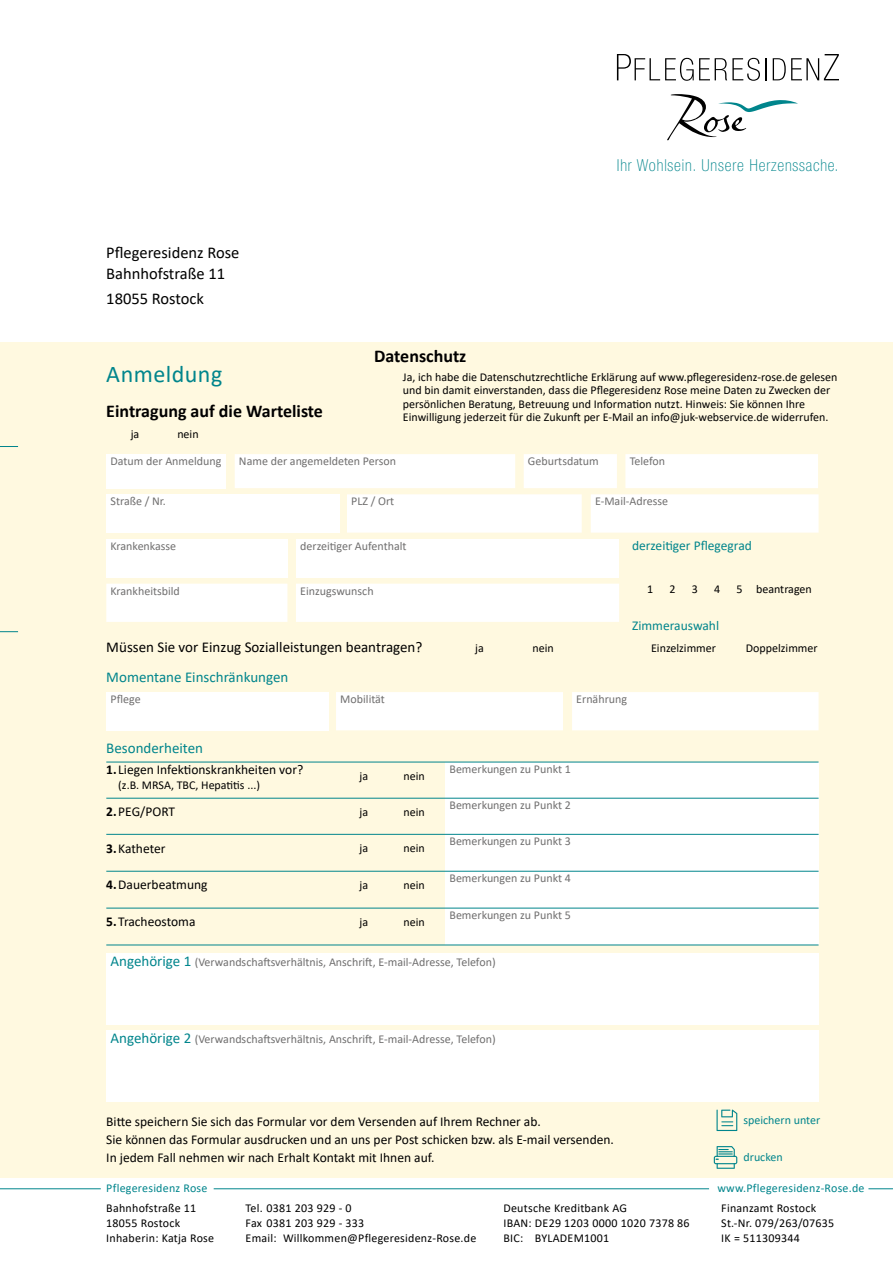
<style>
.page{position:relative;width:893px;height:1263px;background:#fff}
.page>*{position:absolute;margin:0;border:0;box-sizing:border-box;transform-origin:0 0}
.t1{font:24px "Calibri";letter-spacing:.02em;color:#00858c}
.t2{font:700 18px "Calibri";color:#000}
.t3{font:16.5px/21px "Calibri";color:#000}
.t4{font:100 condensed 16.5px "Helvetica Neue LT Std";letter-spacing:.05em;color:#00858c}
.t5{font:15px "Calibri";color:#000}
.t6{font:15px "Calibri";color:#00858c}
.t7{font:13.5px/18px "Calibri";color:#000}
.t8{font:13.5px "Calibri";color:#00858c}
.t9{font:12px "Calibri";color:#706f6f}
.t10{font:12px/13.5px "Calibri";color:#000}
.t11{font:12px/15px "Calibri";letter-spacing:.02em;color:#000}
.t12{font:12px "Calibri";letter-spacing:.02em;color:#00858c}
.t13{font:12px "Calibri";color:#00858c}
.s1{font-weight:700}
.s2{font-size:15px;color:#00858c}
</style>
<div class="page">
<div style="left:0;top:342px;width:893px;height:836px;background:#fff9e0"></div>
<hr style="left:0;top:1188px;width:101px;height:1px;background:#00858c">
<hr style="left:214px;top:1188px;width:495px;height:1px;background:#00858c">
<svg style="left:868px;top:1188px;width:25px;height:1px"></svg>
<svg style="left:0;top:446px;width:18px;height:1px"></svg>
<svg style="left:0;top:631px;width:18px;height:1px"></svg>
<svg style="left:617px;top:54px;width:143px;height:27px"></svg>
<hr style="left:765px;top:58px;width:2px;height:22px;background:#000">
<svg style="left:773px;top:54px;width:66px;height:26px"></svg>
<svg style="left:667px;top:94px;width:131px;height:47px"></svg>
<div style="left:106px;top:454px;width:120px;height:34px;background:#fff"></div>
<div style="left:235px;top:454px;width:583px;height:34px;background:#fff"></div>
<div style="left:106px;top:494px;width:233px;height:39px;background:#fff"></div>
<div style="left:347px;top:494px;width:472px;height:39px;background:#fff"></div>
<div style="left:106px;top:692px;width:222px;height:38px;background:#fff"></div>
<div style="left:336px;top:692px;width:483px;height:38px;background:#fff"></div>
<div style="left:445px;top:762px;width:374px;height:37px;background:#fff"></div>
<div style="left:106px;top:952px;width:713px;height:72px;background:#fff"></div>
<div style="left:106px;top:1030px;width:713px;height:72px;background:#fff"></div>
<div style="left:445px;top:798px;width:374px;height:37px;background:#fff"></div>
<div style="left:445px;top:834px;width:374px;height:37px;background:#fff"></div>
<div style="left:445px;top:871px;width:374px;height:37px;background:#fff"></div>
<div style="left:445px;top:908px;width:374px;height:37px;background:#fff"></div>
<div style="left:106px;top:539px;width:181px;height:38px;background:#fff"></div>
<div style="left:296px;top:539px;width:322px;height:38px;background:#fff"></div>
<div style="left:106px;top:584px;width:513px;height:38px;background:#fff"></div>
<svg style="left:716px;top:1109px;width:21px;height:22px"></svg>
<svg style="left:714px;top:1146px;width:23px;height:23px"></svg>
<hr style="left:106px;top:762px;width:713px;height:1px;background:#00858c">
<hr style="left:106px;top:798px;width:713px;height:1px;background:#00858c">
<hr style="left:106px;top:834px;width:713px;height:1px;background:#00858c">
<hr style="left:106px;top:871px;width:713px;height:1px;background:#00858c">
<hr style="left:106px;top:908px;width:713px;height:1px;background:#00858c">
<hr style="left:106px;top:945px;width:713px;height:1px;background:#00858c">
<h3 class="t3" style="left:106px;top:242px;width:135px">Pflegeresidenz Rose<br>Bahnhofstraße 11</h3>
<h3 class="t3" style="left:106px;top:288px;width:99px">18055 Rostock</h3>
<h1 class="t1" style="left:106px;top:357px;width:118px">Anmeldung</h1>
<h2 class="t2" style="left:106px;top:399px;width:218px">Eintragung auf die Warteliste</h2>
<p class="t10" style="left:131px;top:427px;width:10px">ja</p>
<p class="t10" style="left:177px;top:427px;width:23px">nein</p>
<h2 class="t2" style="left:374px;top:344px;width:94px">Datenschutz</h2>
<h3 class="t4" style="left:617px;top:156px;width:223px">Ihr Wohlsein. Unsere Herzenssache.</h3>
<p class="t10" style="left:403px;top:370px;width:436px">Ja, ich habe die Datenschutzrechtliche Erklärung auf www.pflegeresidenz-rose.de gelesen und bin damit einverstanden, dass die Pflegeresidenz Rose meine Daten zu Zwecken der persönlichen Beratung, Betreuung und Information nutzt. Hinweis: Sie können Ihre Einwilligung jederzeit für die Zukunft per E-Mail an info@juk-webservice.de widerrufen.</p>
<p class="t9" style="left:111px;top:453px;width:112px">Datum der Anmeldung</p>
<p class="t9" style="left:239px;top:453px;width:159px">Name der angemeldeten Person</p>
<p class="t9" style="left:528px;top:453px;width:72px">Geburtsdatum</p>
<p class="t9" style="left:630px;top:453px;width:37px">Telefon</p>
<p class="t9" style="left:111px;top:493px;width:57px">Straße / Nr.</p>
<p class="t9" style="left:351px;top:493px;width:45px">PLZ / Ort</p>
<p class="t9" style="left:595px;top:493px;width:75px">E-Mail-Adresse</p>
<p class="t8" style="left:632px;top:536px;width:121px">derzeitiger Pflegegrad</p>
<p class="t9" style="left:111px;top:538px;width:67px">Krankenkasse</p>
<p class="t9" style="left:300px;top:538px;width:108px">derzeitiger Aufenthalt</p>
<p class="t9" style="left:111px;top:582px;width:71px">Krankheitsbild</p>
<p class="t9" style="left:300px;top:582px;width:75px">Einzugswunsch</p>
<p class="t10" style="left:647px;top:582px;width:8px">1</p>
<p class="t10" style="left:669px;top:582px;width:8px">2</p>
<p class="t10" style="left:692px;top:582px;width:8px">3</p>
<p class="t10" style="left:714px;top:582px;width:8px">4</p>
<p class="t10" style="left:736px;top:582px;width:77px">5 beantragen</p>
<p class="t8" style="left:632px;top:616px;width:89px">Zimmerauswahl</p>
<p class="t5" style="left:106px;top:636px;width:318px">Müssen Sie vor Einzug Sozialleistungen beantragen?</p>
<p class="t10" style="left:651px;top:641px;width:66px">Einzelzimmer</p>
<p class="t10" style="left:746px;top:641px;width:73px">Doppelzimmer</p>
<p class="t10" style="left:475px;top:641px;width:10px">ja</p>
<p class="t10" style="left:533px;top:641px;width:23px">nein</p>
<p class="t6" style="left:106px;top:667px;width:184px">Momentane Einschränkungen</p>
<p class="t9" style="left:111px;top:691px;width:32px">Pflege</p>
<p class="t9" style="left:340px;top:691px;width:46px">Mobilität</p>
<p class="t9" style="left:576px;top:691px;width:52px">Ernährung</p>
<p class="t6" style="left:106px;top:737px;width:98px">Besonderheiten</p>
<p class="t7" style="left:106px;top:760px;width:199px"><span class="s1">1.</span> Liegen Infektionskrankheiten vor?</p>
<p class="t10" style="left:118px;top:778px;width:143px">(z.B. MRSA, TBC, Hepatitis ...)</p>
<p class="t7" style="left:106px;top:802px;width:70px"><span class="s1">2.</span>PEG/PORT</p>
<p class="t7" style="left:106px;top:839px;width:61px"><span class="s1">3.</span>Katheter</p>
<p class="t7" style="left:106px;top:875px;width:103px"><span class="s1">4.</span>Dauerbeatmung</p>
<p class="t7" style="left:106px;top:912px;width:91px"><span class="s1">5.</span>Tracheostoma</p>
<p class="t10" style="left:360px;top:768px;width:10px">ja</p>
<p class="t10" style="left:403px;top:768px;width:23px">nein</p>
<p class="t10" style="left:360px;top:805px;width:10px">ja</p>
<p class="t10" style="left:403px;top:805px;width:23px">nein</p>
<p class="t10" style="left:360px;top:841px;width:10px">ja</p>
<p class="t10" style="left:403px;top:841px;width:23px">nein</p>
<p class="t10" style="left:360px;top:878px;width:10px">ja</p>
<p class="t10" style="left:403px;top:878px;width:23px">nein</p>
<p class="t10" style="left:360px;top:914px;width:10px">ja</p>
<p class="t10" style="left:403px;top:914px;width:23px">nein</p>
<p class="t9" style="left:449px;top:761px;width:123px">Bemerkungen zu Punkt 1</p>
<p class="t9" style="left:449px;top:797px;width:123px">Bemerkungen zu Punkt 2</p>
<p class="t9" style="left:449px;top:833px;width:123px">Bemerkungen zu Punkt 3</p>
<p class="t9" style="left:449px;top:870px;width:123px">Bemerkungen zu Punkt 4</p>
<p class="t9" style="left:449px;top:907px;width:123px">Bemerkungen zu Punkt 5</p>
<p class="t9" style="left:111px;top:954px;width:387px"><span class="s2">Angehörige 1</span> (Verwandschaftsverhältnis, Anschrift, E-mail-Adresse, Telefon)</p>
<p class="t9" style="left:111px;top:1031px;width:387px"><span class="s2">Angehörige 2</span> (Verwandschaftsverhältnis, Anschrift, E-mail-Adresse, Telefon)</p>
<p class="t7" style="left:106px;top:1112px;width:509px">Bitte speichern Sie sich das Formular vor dem Versenden auf Ihrem Rechner ab.<br>Sie können das Formular ausdrucken und an uns per Post schicken bzw. als E-mail versenden.<br>In jedem Fall nehmen wir nach Erhalt Kontakt mit Ihnen auf.</p>
<p class="t13" style="left:743px;top:1112px;width:78px">speichern unter</p>
<p class="t13" style="left:743px;top:1149px;width:41px">drucken</p>
<p class="t12" style="left:106px;top:1180px;width:103px">Pflegeresidenz Rose</p>
<p class="t11" style="left:106px;top:1200px;width:109px">Bahnhofstraße 11<br>18055 Rostock<br>Inhaberin: Katja Rose</p>
<p class="t11" style="left:246px;top:1200px;width:232px">Tel. 0381 203 929 - 0<br>Fax 0381 203 929 - 333<br>Email: Willkommen@Pflegeresidenz-Rose.de</p>
<p class="t11" style="left:503px;top:1200px;width:188px">Deutsche Kreditbank AG<br>IBAN: DE29 1203 0000 1020 7378 86<br>BIC: BYLADEM1001</p>
<p class="t12" style="left:717px;top:1180px;width:149px">www.Pflegeresidenz-Rose.de</p>
<p class="t11" style="left:721px;top:1200px;width:115px">Finanzamt Rostock<br>St.-Nr. 079/263/07635<br>IK = 511309344</p>
</div>
